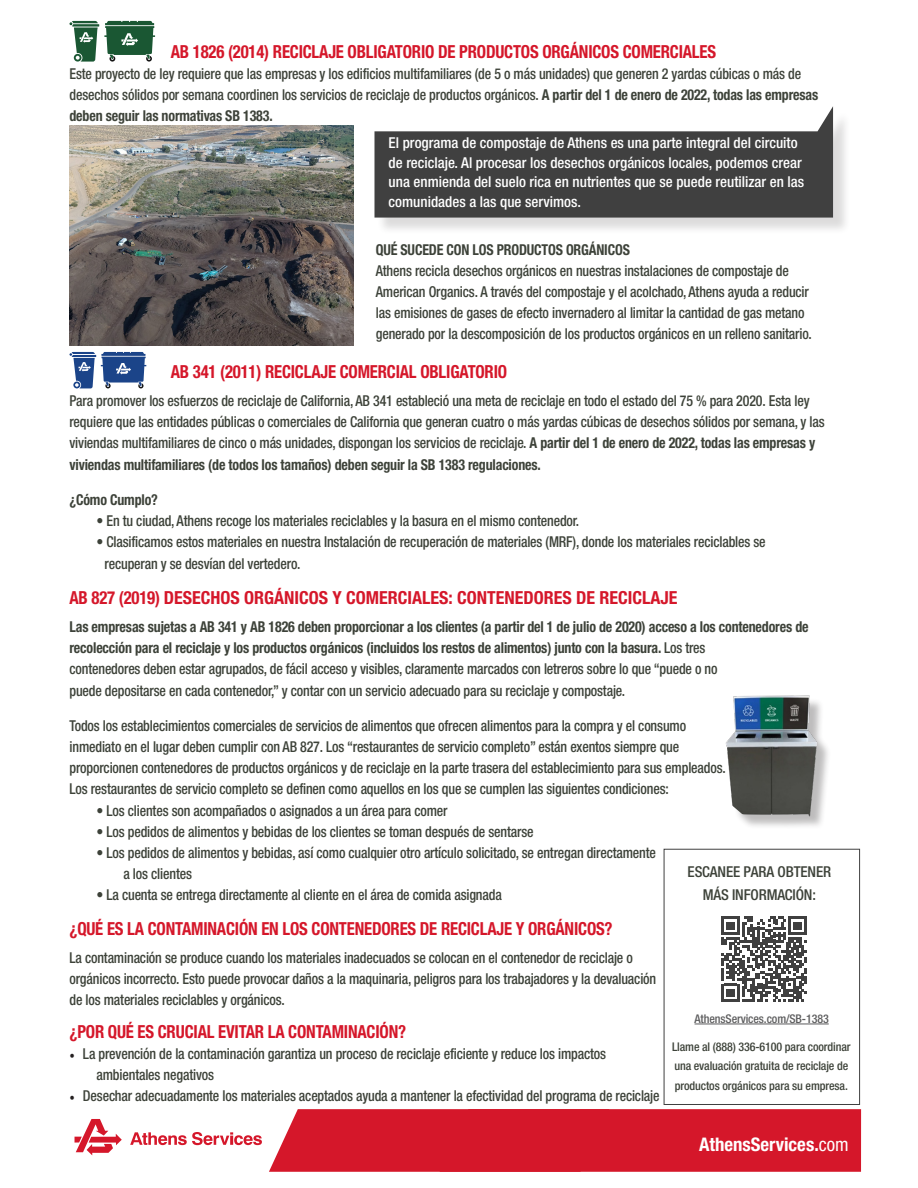
<style>
.page{position:relative;width:918px;height:1188px;background:#fff}
.page>*{position:absolute;margin:0;border:0;box-sizing:border-box;transform-origin:0 0}
.t1{font:700 condensed 18.75px "Helvetica Neue LT Std";color:#fff}
.t2{font:700 condensed 18px "Helvetica Neue LT Std";letter-spacing:-.01em;color:#d5172a;scale:.93 1}
.Paragraph_Style_4{font:500 condensed 15px/21px "Helvetica Neue LT Std";letter-spacing:-.01em;color:#3d4239;scale:.93 1}
.t3{font:700 condensed 15px/21px "Helvetica Neue LT Std";letter-spacing:-.01em;color:#3d4239;scale:.93 1}
.t4{font:500 condensed 15px "Helvetica Neue LT Std";color:#fff}
.Paragraph_Style_4-2{font:500 condensed 15px/22.5px "Helvetica Neue LT Std";letter-spacing:-.01em;color:#3d4239;text-align:center}
.t5{font:500 condensed 12px/19.5px "Helvetica Neue LT Std";letter-spacing:-.01em;color:#3d4239}
.t6{font:500 condensed 12px "Helvetica Neue LT Std";letter-spacing:-.01em;color:#5c5c5d}
.s1{font-weight:700}
.s2{font-weight:500}
.s3{font-family:"Minion Pro";font-weight:400;font-stretch:normal;color:#231f20}
.s4{font-weight:400}
</style>
<div class="page">
<div style="left:269px;top:1109px;width:592px;height:63px;background:#d5172a"></div>
<svg style="left:130px;top:1132px;width:132px;height:13px"></svg>
<svg style="left:75px;top:1119px;width:47px;height:36px"></svg>
<div style="left:377px;top:110px;width:473px;height:125px;background:#231f20;opacity:.16"></div>
<svg style="left:374px;top:106px;width:459px;height:112px;fill:#404040"></svg>
<img style="left:69px;top:126px;width:285px;height:219px">
<div style="left:728px;top:698px;width:104px;height:132px;background:#231f20;opacity:.3"></div>
<img style="left:725px;top:695px;width:100px;height:126px">
<svg style="left:69px;top:352px;width:77px;height:36px"></svg>
<svg style="left:69px;top:21px;width:86px;height:41px"></svg>
<div style="left:664px;top:849px;width:196px;height:256px;border:1px solid #404040"></div>
<svg style="left:721px;top:917px;width:86px;height:85px"></svg>
<hr style="left:695px;top:1024px;width:134px;height:1px;background:#5c5c5d">
<p class="t2" style="left:171px;top:40px;width:588px">AB 1826 (2014) RECICLAJE OBLIGATORIO DE PRODUCTOS ORGÁNICOS COMERCIALES</p>
<p class="Paragraph_Style_4" style="left:69px;top:63px;width:807px">Este proyecto de ley requiere que las empresas y los edificios multifamiliares (de 5 o más unidades) que generen 2 yardas cúbicas o más de desechos sólidos por semana coordinen los servicios de reciclaje de productos orgánicos. <span class="s1">A partir del 1 de enero de 2022, todas las empresas deben seguir las normativas SB 1383.</span></p>
<p class="t4" style="left:389px;top:134px;width:411px">El programa de compostaje de Athens es una parte integral del circuito</p>
<p class="t4" style="left:389px;top:153px;width:415px">de reciclaje. Al procesar los desechos orgánicos locales, podemos crear</p>
<p class="t4" style="left:389px;top:173px;width:417px">una enmienda del suelo rica en nutrientes que se puede reutilizar en las</p>
<p class="t4" style="left:389px;top:192px;width:194px">comunidades a las que servimos.</p>
<p class="t3" style="left:376px;top:239px;width:275px">QUÉ SUCEDE CON LOS PRODUCTOS ORGÁNICOS</p>
<p class="Paragraph_Style_4" style="left:376px;top:260px;width:470px">Athens recicla desechos orgánicos en nuestras instalaciones de compostaje de American Organics. A través del compostaje y el acolchado, Athens ayuda a reducir las emisiones de gases de efecto invernadero al limitar la cantidad de gas metano generado por la descomposición de los productos orgánicos en un relleno sanitario.</p>
<p class="t2" style="left:171px;top:361px;width:363px">AB 341 (2011) RECICLAJE COMERCIAL OBLIGATORIO</p>
<p class="Paragraph_Style_4" style="left:69px;top:390px;width:814px">Para promover los esfuerzos de reciclaje de California, AB 341 estableció una meta de reciclaje en todo el estado del 75 % para 2020. Esta ley requiere que las entidades públicas o comerciales de California que generan cuatro o más yardas cúbicas de desechos sólidos por semana, y las viviendas multifamiliares de cinco o más unidades, dispongan los servicios de reciclaje. <span class="s1">A partir del 1 de enero de 2022, todas las empresas y</span></p>
<p class="t3" style="left:69px;top:454px;width:508px">viviendas multifamiliares (de todos los tamaños) deben seguir la SB 1383 regulaciones.</p>
<p class="t3" style="left:69px;top:489px;width:97px">¿Cómo Cumplo?</p>
<p class="Paragraph_Style_4" style="left:97px;top:510px;width:521px">• En tu ciudad, Athens recoge los materiales reciclables y la basura en el mismo contenedor.</p>
<p class="Paragraph_Style_4" style="left:97px;top:531px;width:721px">• Clasificamos estos materiales en nuestra Instalación de recuperación de materiales (MRF), donde los materiales reciclables se</p>
<p class="Paragraph_Style_4" style="left:105px;top:553px;width:212px">recuperan y se desvían del vertedero.</p>
<p class="t2" style="left:69px;top:586px;width:655px">AB 827 (2019) DESECHOS ORGÁNICOS Y COMERCIALES: CONTENEDORES DE RECICLAJE</p>
<p class="t3" style="left:69px;top:616px;width:796px">Las empresas sujetas a AB 341 y AB 1826 deben proporcionar a los clientes (a partir del 1 de julio de 2020) acceso a los contenedores de recolección para el reciclaje y los productos orgánicos (incluidos los restos de alimentos) junto con la basura. <span class="s2">Los tres<br>contenedores deben estar agrupados, de fácil acceso y visibles, claramente marcados con letreros sobre lo que “puede o no</span></p>
<p class="Paragraph_Style_4" style="left:69px;top:680px;width:599px">puede depositarse en cada contenedor,” y contar con un servicio adecuado para su reciclaje y compostaje.</p>
<p class="Paragraph_Style_4" style="left:69px;top:714px;width:707px">Todos los establecimientos comerciales de servicios de alimentos que ofrecen alimentos para la compra y el consumo inmediato en el lugar deben cumplir con AB 827. Los “restaurantes de servicio completo” están exentos siempre que proporcionen contenedores de productos orgánicos y de reciclaje en la parte trasera del establecimiento para sus empleados.<br>Los restaurantes de servicio completo se definen como aquellos en los que se cumplen las siguientes condiciones:</p>
<p class="Paragraph_Style_4" style="left:96px;top:800px;width:379px">• Los clientes son acompañados o asignados a un área para comer</p>
<p class="Paragraph_Style_4" style="left:97px;top:821px;width:472px">• Los pedidos de alimentos y bebidas de los clientes se toman después de sentarse</p>
<p class="Paragraph_Style_4" style="left:123px;top:842px;width:574px;text-indent:-27px">• Los pedidos de alimentos y bebidas, así como cualquier otro artículo solicitado, se entregan directamente a los clientes</p>
<p class="Paragraph_Style_4" style="left:97px;top:884px;width:437px">• La cuenta se entrega directamente al cliente en el área de comida asignada</p>
<p class="t2" style="left:69px;top:918px;width:586px">¿QUÉ ES LA CONTAMINACIÓN EN LOS CONTENEDORES DE RECICLAJE Y ORGÁNICOS?</p>
<p class="Paragraph_Style_4" style="left:69px;top:947px;width:632px">La contaminación se produce cuando los materiales inadecuados se colocan en el contenedor de reciclaje o orgánicos incorrecto. Esto puede provocar daños a la maquinaria, peligros para los trabajadores y la devaluación de los materiales reciclables y orgánicos.</p>
<p class="t2" style="left:69px;top:1021px;width:364px">¿POR QUÉ ES CRUCIAL EVITAR LA CONTAMINACIÓN?</p>
<p class="Paragraph_Style_4" style="left:96px;top:1043px;width:549px;text-indent:-27px"><span class="s3">•</span> La prevención de la contaminación garantiza un proceso de reciclaje eficiente y reduce los impactos ambientales negativos</p>
<p class="Paragraph_Style_4" style="left:69px;top:1085px;width:636px"><span class="s3">•</span> Desechar adecuadamente los materiales aceptados ayuda a mantener la efectividad del programa de reciclaje</p>
<p class="Paragraph_Style_4-2" style="left:688px;top:860px;width:145px">ESCANEE PARA OBTENER<br>MÁS INFORMACIÓN:</p>
<p class="t6" style="left:695px;top:1011px;width:136px">AthensServices.com/SB-1383</p>
<p class="t5" style="left:672px;top:1036px;width:180px">Llame al (888) 336-6100 para coordinar una evaluación gratuita de reciclaje de productos orgánicos para su empresa.</p>
<p class="t1" style="left:699px;top:1133px;width:151px">AthensServices.<span class="s4">com</span></p>
</div>
